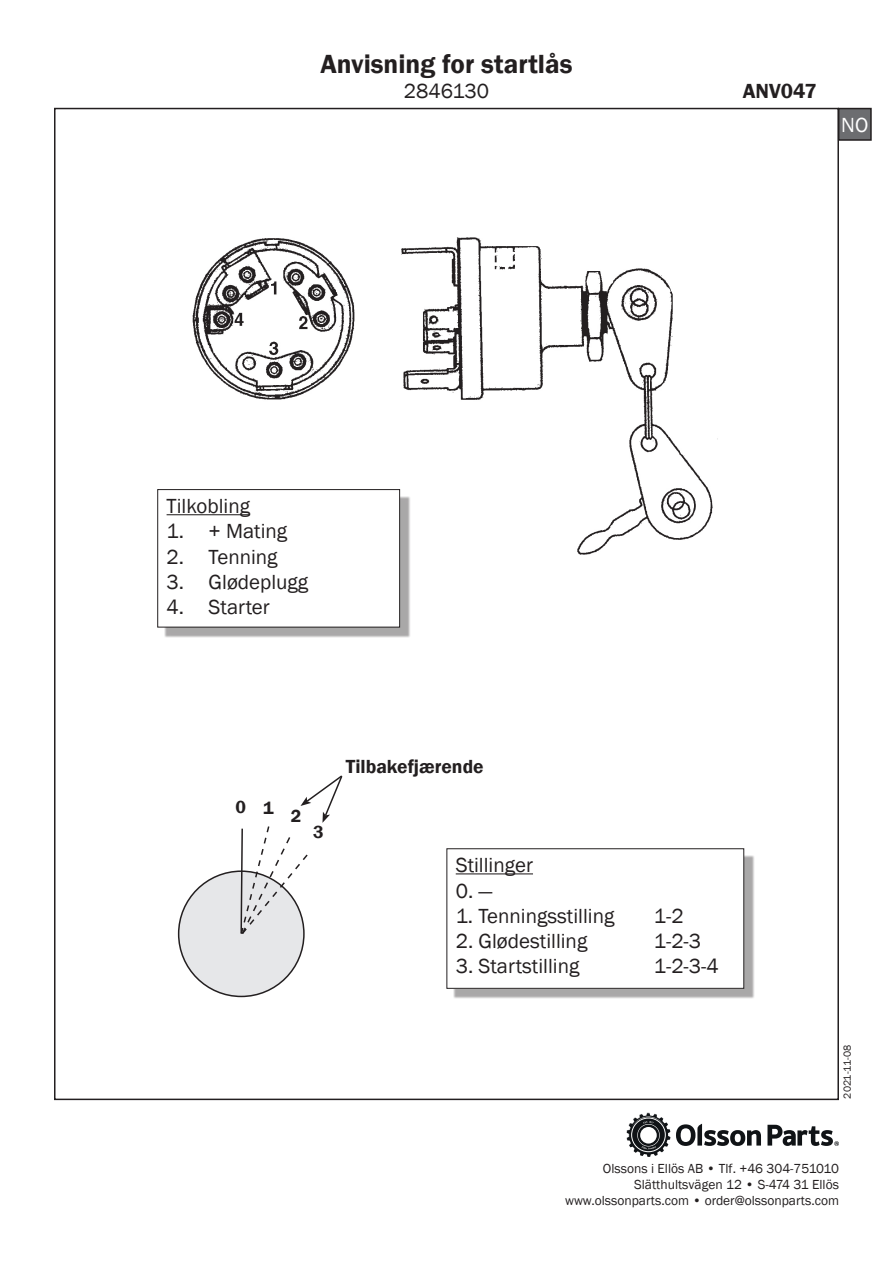
<style>
.page{position:relative;width:893px;height:1263px;background:#fff}
.page>*{position:absolute;margin:0;border:0;box-sizing:border-box;transform-origin:0 0}
.t1{font:600 27px "Franklin Gothic";color:#231f20}
.t2{font:21px "Franklin Gothic";color:#231f20}
.t3{font:600 21px "Franklin Gothic";color:#231f20}
.t4{font:21px "Franklin Gothic";color:#fff}
.t5{font:600 19.5px "Franklin Gothic";color:#231f20}
.t6{font:600 18px "Franklin Gothic";color:#231f20}
.t7{font:13.5px/16.2px "Franklin Gothic";color:#231f20;text-align:right}
.t8{font:10.5px "Franklin Gothic";color:#231f20}
</style>
<div class="page">
<img style="left:192px;top:237px;width:526px;height:318px">
<div style="left:453px;top:855px;width:302px;height:144px;background:#231f20;opacity:.39"></div>
<div style="left:447px;top:849px;width:297px;height:139px;background:#fff"></div>
<hr style="left:456px;top:873px;width:77px;height:1px;background:#231f20">
<div style="left:446px;top:848px;width:298px;height:141px;border:1px solid #231f20"></div>
<div style="left:164px;top:496px;width:246px;height:142px;background:#231f20;opacity:.39"></div>
<div style="left:158px;top:490px;width:242px;height:137px;background:#fff"></div>
<hr style="left:167px;top:514px;width:83px;height:1px;background:#231f20">
<div style="left:157px;top:489px;width:243px;height:138px;border:1px solid #231f20"></div>
<div style="left:179px;top:871px;width:125px;height:125px;background:#e6e7e9;border-radius:50%"></div>
<svg style="left:240px;top:775px;width:103px;height:161px"></svg>
<div style="left:839px;top:109px;width:32px;height:31px;background:#6c6d70"></div>
<div style="left:838px;top:108px;width:34px;height:33px;border:2px solid #231f20"></div>
<svg style="left:676px;top:1124px;width:85px;height:22px"></svg>
<svg style="left:626px;top:1113px;width:44px;height:44px"></svg>
<svg style="left:767px;top:1125px;width:72px;height:21px"></svg>
<p class="t1" style="left:320px;top:47px;width:253px">Anvisning for startlås</p>
<p class="t2" style="left:404px;top:78px;width:87px">2846130</p>
<p class="t3" style="left:743px;top:78px;width:76px">ANV047</p>
<p class="t4" style="left:841px;top:112px;width:29px">NO</p>
<p class="t2" style="left:167px;top:493px;width:85px">Tilkobling</p>
<p class="t2" style="left:167px;top:518px;width:122px">1. + Mating</p>
<p class="t2" style="left:167px;top:543px;width:113px">2. Tenning</p>
<p class="t2" style="left:167px;top:569px;width:143px">3. Glødeplugg</p>
<p class="t2" style="left:167px;top:594px;width:105px">4. Starter</p>
<p class="t6" style="left:235px;top:795px;width:12px">0</p>
<p class="t6" style="left:263px;top:797px;width:12px">1</p>
<p class="t6" style="left:291px;top:805px;width:12px">2</p>
<p class="t6" style="left:313px;top:821px;width:12px">3</p>
<p class="t5" style="left:346px;top:755px;width:139px">Tilbakefjærende</p>
<p class="t2" style="left:456px;top:852px;width:79px">Stillinger</p>
<p class="t2" style="left:456px;top:877px;width:38px">0. —</p>
<p class="t2" style="left:456px;top:903px;width:160px">1. Tenningsstilling</p>
<p class="t2" style="left:654px;top:903px;width:31px">1-2</p>
<p class="t2" style="left:456px;top:928px;width:133px">2. Glødestilling</p>
<p class="t2" style="left:654px;top:928px;width:49px">1-2-3</p>
<p class="t2" style="left:456px;top:953px;width:125px">3. Startstilling</p>
<p class="t2" style="left:654px;top:953px;width:66px">1-2-3-4</p>
<p class="t8" style="left:841px;top:1098px;width:55px;rotate:-90deg">2021-11-08</p>
<p class="t7" style="left:565px;top:1160px;width:275px">Olssons i Ellös AB • Tlf. +46 304-751010<br>Slätthultsvägen 12 • S-474 31 Ellös www.olssonparts.com • order@olssonparts.com</p>
</div>
